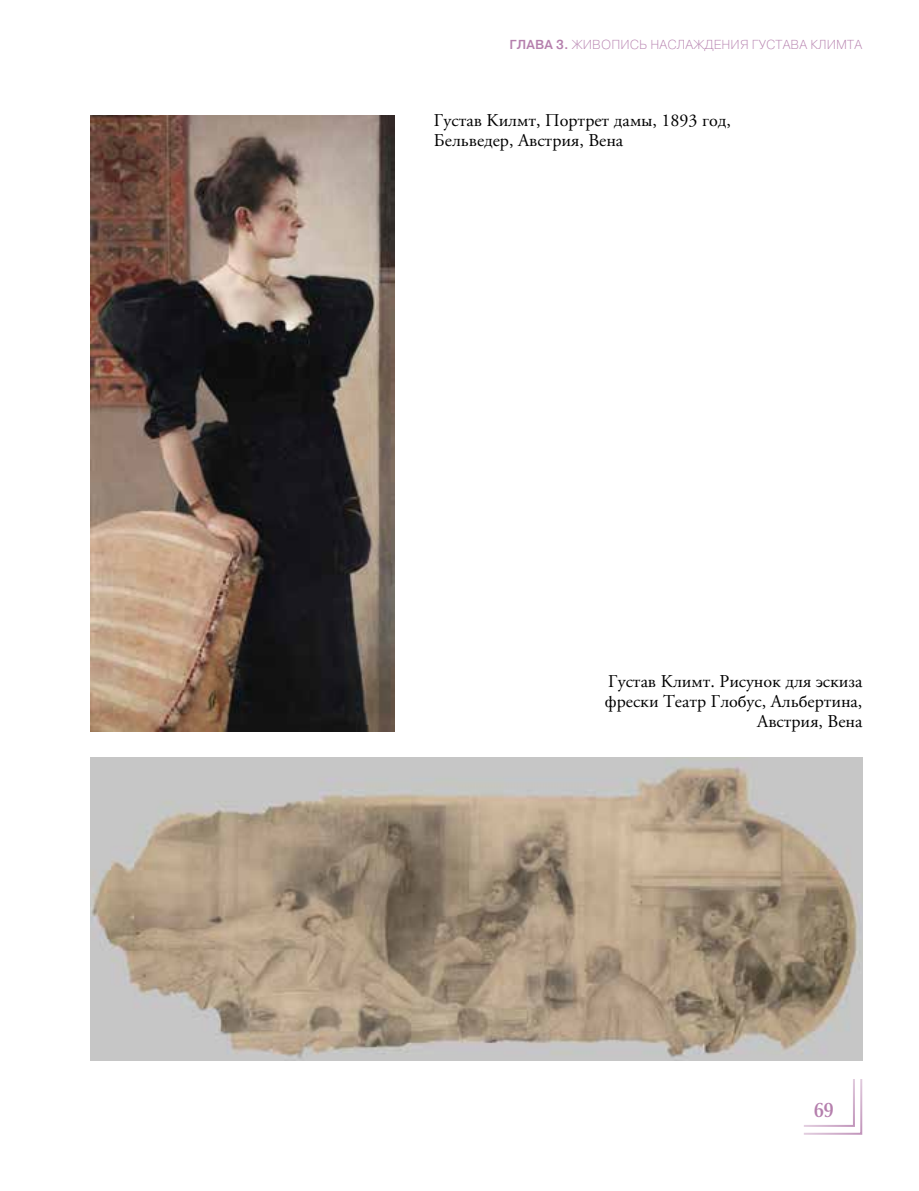
<style>
.page{position:relative;width:919px;height:1191px;background:#fff}
.page>*{position:absolute;margin:0;border:0;box-sizing:border-box;transform-origin:0 0}
.t1{font:24px "Greta Dis Nar Pro Reg";color:#b57fad}
.t2{font:18px/20px "APC Garamond";color:#000}
.t3{font:200 13px "Pragmatica";letter-spacing:.01em;color:#b57fad}
.s1{font-weight:500}
</style>
<div class="page">
<svg style="left:804px;top:1079px;width:59px;height:56px"></svg>
<img style="left:91px;top:758px;width:771px;height:302px">
<img style="left:91px;top:115px;width:303px;height:616px">
<p class="t3" style="left:509px;top:36px;width:354px"><span class="s1">Глава 3.</span> Живопись наслаждения Густава Климта</p>
<p class="t2" style="left:434px;top:110px;width:298px">Густав Килмт, Портрет дамы, 1893 год,<br>Бельведер, Австрия, Вена</p>
<p class="t2" style="left:605px;top:671px;width:259px;text-align:right">Густав Климт. Рисунок для эскиза фрески Театр Глобус, Альбертина,<br>Австрия, Вена</p>
<h1 class="t1" style="left:814px;top:1095px;width:21px">69</h1>
</div>
